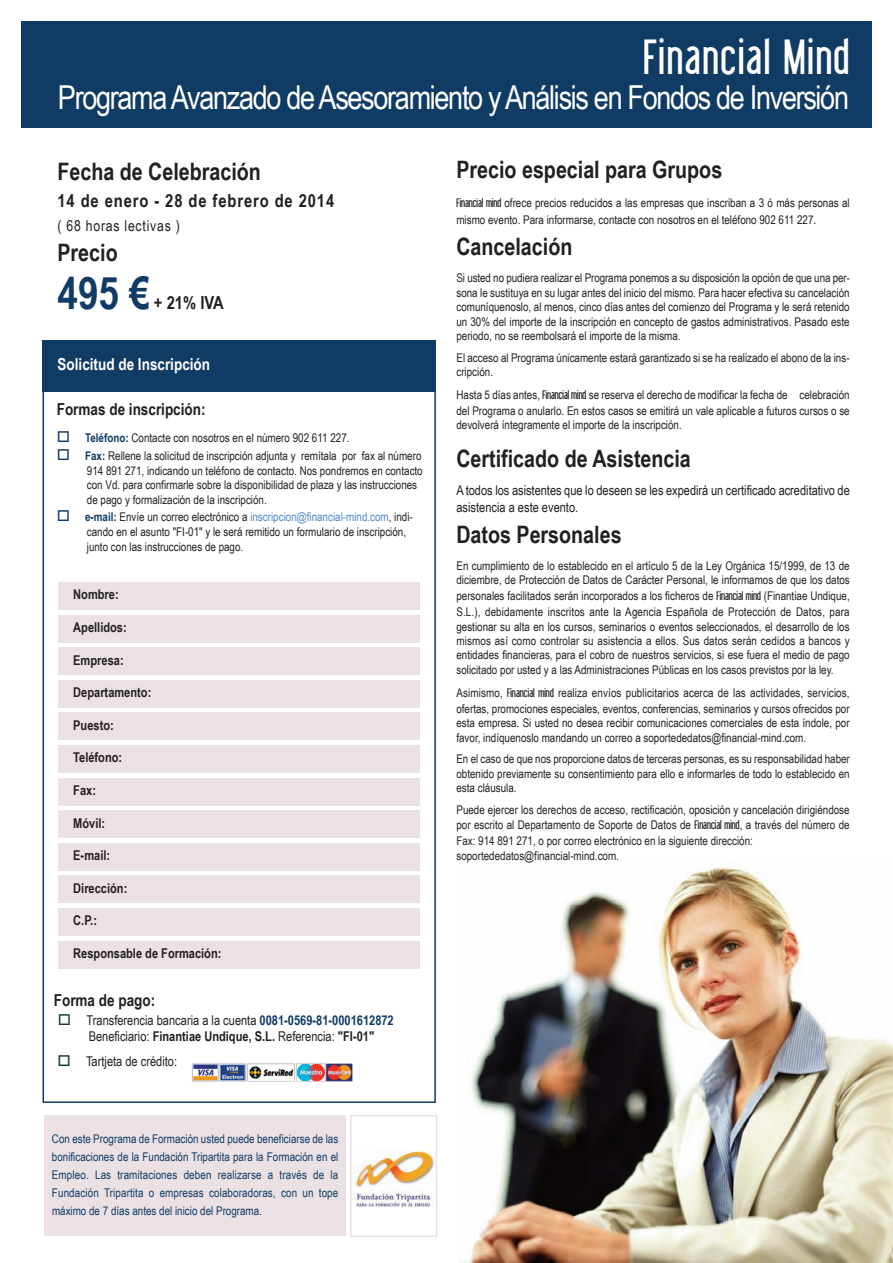
<style>
.page{position:relative;width:893px;height:1263px;background:#fff}
.page>*{position:absolute;margin:0;border:0;box-sizing:border-box;transform-origin:0 0}
.t1{font:48px "Libel Suit";letter-spacing:.05em;color:#fff}
.t2{font:700 45px "Arial Narrow";color:#0f3b64}
.t3{font:33px "Arial Narrow";letter-spacing:-.04em;color:#fff}
.t4{font:700 24px "Arial Narrow";color:#231f20}
.t5{font:700 18px "Arial Narrow";letter-spacing:.05em;color:#231f20}
.t6{font:700 16.5px "Arial Narrow";color:#231f20}
.t7{font:700 16.5px "Arial Narrow";color:#fff}
.t8{font:15px "Arial Narrow";letter-spacing:.05em;color:#231f20}
.t9{font:13.5px/16.2px "Arial Narrow";color:#231f20}
.t10{font:700 13.5px "Arial Narrow";color:#231f20}
.t11{font:12px/14.4px "Arial Narrow";color:#231f20}
.t12{font:12px/18px "Arial Narrow";color:#0f3b64;text-align:justify}
.s1{color:#0f3b64}
.s2{font-weight:700;color:#0f3b64}
.s3{color:#5288c6}
.s4{color:#153d1f}
.s5{font-weight:700}
.s6{font-family:"Libel Suit"}
.s7{font-size:13.5px}
</style>
<div class="page">
<div style="left:43px;top:340px;width:393px;height:51px;background:#0f3b64"></div>
<div style="left:58px;top:582px;width:362px;height:28px;background:#ebe1e5"></div>
<div style="left:58px;top:615px;width:362px;height:27px;background:#ebe1e5"></div>
<div style="left:58px;top:647px;width:362px;height:28px;background:#ebe1e5"></div>
<div style="left:58px;top:680px;width:362px;height:27px;background:#ebe1e5"></div>
<div style="left:58px;top:712px;width:362px;height:28px;background:#ebe1e5"></div>
<div style="left:58px;top:745px;width:362px;height:28px;background:#ebe1e5"></div>
<div style="left:58px;top:778px;width:362px;height:27px;background:#ebe1e5"></div>
<div style="left:58px;top:810px;width:362px;height:28px;background:#ebe1e5"></div>
<div style="left:58px;top:843px;width:362px;height:27px;background:#ebe1e5"></div>
<div style="left:58px;top:875px;width:362px;height:28px;background:#ebe1e5"></div>
<div style="left:58px;top:908px;width:362px;height:28px;background:#ebe1e5"></div>
<div style="left:58px;top:941px;width:362px;height:27px;background:#ebe1e5"></div>
<img style="left:457px;top:867px;width:436px;height:395px">
<svg style="left:190px;top:1063px;width:166px;height:19px"></svg>
<img style="left:192px;top:1063px;width:161px;height:19px">
<div style="left:44px;top:1115px;width:302px;height:121px;background:#ebe1e5"></div>
<img style="left:353px;top:1149px;width:81px;height:58px">
<div style="left:350px;top:1115px;width:87px;height:122px;border:2px solid #ebe1e5"></div>
<div style="left:21px;top:21px;width:851px;height:107px;background:#0f3b64"></div>
<h1 class="t1" style="left:643px;top:33px;width:207px">Financial Mind</h1>
<h3 class="t3" style="left:58px;top:78px;width:793px">Programa Avanzado de Asesoramiento y Análisis en Fondos de Inversión</h3>
<h3 class="t4" style="left:58px;top:157px;width:205px">Fecha de Celebración</h3>
<h3 class="t5" style="left:58px;top:191px;width:278px">14 de enero - 28 de febrero de 2014</h3>
<p class="t8" style="left:58px;top:217px;width:124px">( 68 horas lectivas )</p>
<h3 class="t4" style="left:58px;top:239px;width:62px">Precio</h3>
<h2 class="t2" style="left:58px;top:267px;width:94px">495 €</h2>
<h3 class="t5" style="left:154px;top:293px;width:71px">+ 21% IVA</h3>
<h3 class="t7" style="left:58px;top:354px;width:154px">Solicitud de Inscripción</h3>
<h3 class="t6" style="left:57px;top:400px;width:150px">Formas de inscripción:</h3>
<p class="t11" style="left:57px;top:430px;width:294px"><span class="s1">□</span> <span class="s2">Teléfono:</span> Contacte con nosotros en el número 902 611 227.</p>
<p class="t11" style="left:87px;top:448px;width:337px;text-indent:-30px"><span class="s1">□</span> <span class="s2">Fax:</span> Rellene la solicitud de inscripción adjunta y remítala por fax al número 914 891 271, indicando un teléfono de contacto. Nos pondremos en contacto con Vd. para confirmarle sobre la disponibilidad de plaza y las instrucciones de pago y formalización de la inscripción.</p>
<p class="t11" style="left:87px;top:509px;width:327px;line-height:14.9px;text-indent:-30px"><span class="s1">□</span> <span class="s2">e-mail:</span> Envíe un correo electrónico a <span class="s3">inscripcion@financial-mind.com</span>, indi&shy;cando en el asunto "FI-01" y le será remitido un formulario de inscripción, junto con las instrucciones de pago.</p>
<p class="t10" style="left:73px;top:587px;width:47px">Nombre:</p>
<p class="t10" style="left:73px;top:619px;width:55px">Apellidos:</p>
<p class="t10" style="left:73px;top:652px;width:52px">Empresa:</p>
<p class="t10" style="left:73px;top:685px;width:80px">Departamento:</p>
<p class="t10" style="left:73px;top:717px;width:42px">Puesto:</p>
<p class="t10" style="left:73px;top:750px;width:51px">Teléfono:</p>
<p class="t10" style="left:73px;top:782px;width:24px">Fax:</p>
<p class="t10" style="left:73px;top:815px;width:33px">Móvil:</p>
<p class="t10" style="left:73px;top:848px;width:38px">E-mail:</p>
<p class="t10" style="left:73px;top:880px;width:56px">Dirección:</p>
<p class="t10" style="left:73px;top:913px;width:25px">C.P.:</p>
<p class="t10" style="left:73px;top:945px;width:150px">Responsable de Formación:</p>
<h3 class="t6" style="left:54px;top:990px;width:103px">Forma de pago:</h3>
<p class="t9" style="left:89px;top:1012px;width:307px;text-indent:-31px"><span class="s4">□</span> Transferencia bancaria a la cuenta <span class="s2">0081-0569-81-0001612872<br></span>Beneficiario: <span class="s5">Finantiae Undique, S.L.</span> Referencia: <span class="s5">"FI-01"</span></p>
<p class="t9" style="left:58px;top:1053px;width:121px"><span class="s4">□</span> Tartjeta de crédito:</p>
<p class="t12" style="left:52px;top:1130px;width:288px">Con este Programa de Formación usted puede beneficiarse de las bonificaciones de la Fundación Tripartita para la Formación en el Empleo. Las tramitaciones deben realizarse a través de la Fundación Tripartita o empresas colaboradoras, con un tope máximo de 7 días antes del inicio del Programa.</p>
<h3 class="t4" style="left:456px;top:156px;width:267px">Precio especial para Grupos</h3>
<p class="t11" style="left:456px;top:194px;width:395px;line-height:17.1px"><span class="s6">Financial mind</span> ofrece precios reducidos a las empresas que inscriban a 3 ó más personas al mismo evento. Para informarse, contacte con nosotros en el teléfono 902 611 227<span class="s7">.</span></p>
<h3 class="t4" style="left:456px;top:233px;width:117px">Cancelación</h3>
<p class="t11" style="left:456px;top:271px;width:395px;text-align:justify">Si usted no pudiera realizar el Programa ponemos a su disposición la opción de que una per&shy;sona le sustituya en su lugar antes del inicio del mismo. Para hacer efectiva su cancelación comuníquenoslo, al menos, cinco días antes del comienzo del Programa y le será retenido un 30% del importe de la inscripción en concepto de gastos administrativos. Pasado este periodo, no se reembolsará el importe de la misma.</p>
<p class="t11" style="left:456px;top:350px;width:395px">El acceso al Programa únicamente estará garantizado si se ha realizado el abono de la ins&shy;cripción.</p>
<p class="t11" style="left:456px;top:387px;width:395px;line-height:15.9px">Hasta 5 días antes, <span class="s6">Financial mind</span> se reserva el derecho de modificar la fecha de celebración del Programa o anularlo. En estos casos se emitirá un vale aplicable a futuros cursos o se</p>
<p class="t11" style="left:456px;top:418px;width:227px">devolverá íntegramente el importe de la inscripción.</p>
<h3 class="t4" style="left:456px;top:444px;width:236px">Certificado de Asistencia</h3>
<p class="t9" style="left:456px;top:482px;width:395px">A todos los asistentes que lo deseen se les expedirá un certificado acreditativo de asistencia a este evento.</p>
<h3 class="t4" style="left:456px;top:520px;width:167px">Datos Personales</h3>
<p class="t11" style="left:456px;top:558px;width:395px">En cumplimiento de lo establecido en el artículo 5 de la Ley Orgánica 15/1999, de 13 de diciembre, de Protección de Datos de Carácter Personal, le informamos de que los datos</p>
<p class="t11" style="left:456px;top:588px;width:395px;line-height:15.9px">personales facilitados serán incorporados a los ficheros de <span class="s6">Financial mind</span> (Finantiae Undique,<br>S.L.), debidamente inscritos ante la Agencia Española de Protección de Datos, para</p>
<p class="t11" style="left:456px;top:619px;width:395px;text-align:justify">gestionar su alta en los cursos, seminarios o eventos seleccionados, el desarrollo de los mismos así como controlar su asistencia a ellos. Sus datos serán cedidos a bancos y entidades financieras, para el cobro de nuestros servicios, si ese fuera el medio de pago solicitado por usted y a las Administraciones Públicas en los casos previstos por la ley.</p>
<p class="t11" style="left:456px;top:684px;width:395px;line-height:15.9px">Asimismo, <span class="s6">Financial mind</span> realiza envíos publicitarios acerca de las actividades, servicios, ofertas, promociones especiales, eventos, conferencias, seminarios y cursos ofrecidos por</p>
<p class="t11" style="left:456px;top:716px;width:395px">esta empresa. Si usted no desea recibir comunicaciones comerciales de esta índole, por favor, indíquenoslo mandando un correo a soportededatos@financial-mind.com.</p>
<p class="t11" style="left:456px;top:752px;width:395px;text-align:justify">En el caso de que nos proporcione datos de terceras personas, es su responsabilidad haber obtenido previamente su consentimiento para ello e informarles de todo lo establecido en esta cláusula.</p>
<p class="t11" style="left:456px;top:801px;width:395px;line-height:15.9px;text-align:justify">Puede ejercer los derechos de acceso, rectificación, oposición y cancelación dirigiéndose por escrito al Departamento de Soporte de Datos de <span class="s6">Financial mind</span>, a través del número de Fax: 914 891 271, o por correo electrónico en la siguiente dirección:</p>
<p class="t11" style="left:456px;top:848px;width:164px">soportededatos@financial-mind.com.</p>
</div>
